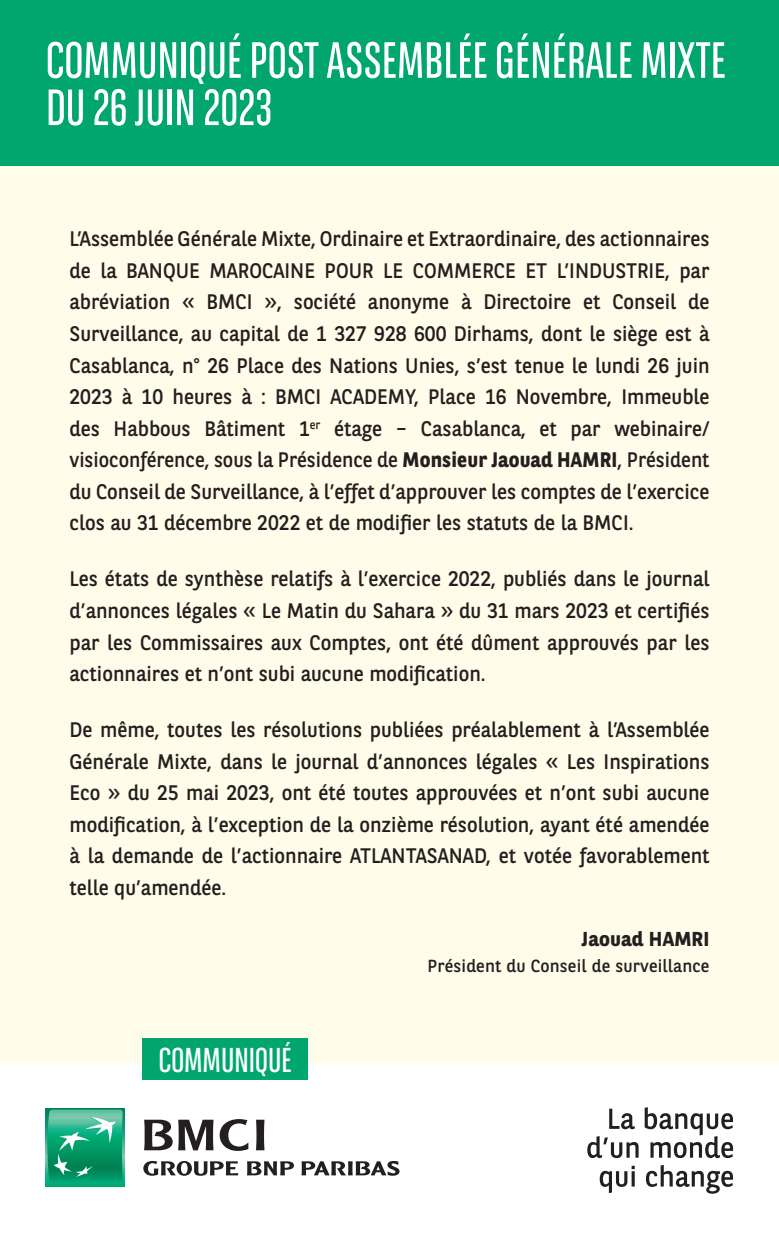
<style>
.page{position:relative;width:779px;height:1241px;background:#fff}
.page>*{position:absolute;margin:0;border:0;box-sizing:border-box;transform-origin:0 0}
.t1{font:50.75px/47.2px "BNPP Sans Condensed";color:#fff}
.t2{font:34.48px "BNPP Sans Condensed";color:#fff}
.t3{font:21px/31.5px "BNPP Sans";color:#231f20;text-align:justify}
.t4{font:700 20.12px "BNPP Sans";letter-spacing:.01em;color:#231f20}
.t5{font:17.5px "BNPP Sans";letter-spacing:.01em;color:#231f20}
.s1{font-weight:700}
</style>
<div class="page">
<div style="left:0;top:0;width:779px;height:1062px;background:#fffde9"></div>
<div style="left:0;top:0;width:779px;height:165px;background:#00a66e"></div>
<div style="left:46px;top:1107px;width:78px;height:79px;background:linear-gradient(to right,#00ab7c,#00ab7c)"></div>
<svg style="left:47px;top:1109px;width:76px;height:74px;background:#2cab81"></svg>
<svg style="left:144px;top:1119px;width:69px;height:31px"></svg>
<svg style="left:220px;top:1119px;width:28px;height:31px"></svg>
<svg style="left:256px;top:1119px;width:8px;height:31px"></svg>
<svg style="left:143px;top:1161px;width:95px;height:14px"></svg>
<svg style="left:247px;top:1161px;width:47px;height:14px"></svg>
<svg style="left:301px;top:1161px;width:98px;height:14px"></svg>
<svg style="left:609px;top:1108px;width:26px;height:20px"></svg>
<svg style="left:587px;top:1136px;width:51px;height:21px"></svg>
<svg style="left:645px;top:1107px;width:88px;height:50px"></svg>
<svg style="left:600px;top:1165px;width:35px;height:27px"></svg>
<svg style="left:646px;top:1165px;width:87px;height:28px"></svg>
<div style="left:143px;top:1037px;width:165px;height:42px;background:#00a66e"></div>
<p class="t1" style="left:46px;top:36px;width:681px">COMMUNIQUÉ POST ASSEMBLÉE GÉNÉRALE MIXTE<br>DU 26 JUIN 2023</p>
<p class="t3" style="left:69px;top:222px;width:641px">L’Assemblée Générale Mixte, Ordinaire et Extraordinaire, des actionnaires de la BANQUE MAROCAINE POUR LE COMMERCE ET L’INDUSTRIE, par abréviation « BMCI », société anonyme à Directoire et Conseil de Surveillance, au capital de 1 327 928 600 Dirhams, dont le siège est à Casablanca, n° 26 Place des Nations Unies, s’est tenue le lundi 26 juin 2023 à 10 heures à : BMCI ACADEMY, Place 16 Novembre, Immeuble des Habbous Bâtiment 1<sup>er</sup> étage – Casablanca, et par webinaire/ visioconférence, sous la Présidence de <span class="s1">Monsieur Jaouad HAMRI</span>, Président du Conseil de Surveillance, à l’effet d’approuver les comptes de l’exercice clos au 31 décembre 2022 et de modifier les statuts de la BMCI.</p>
<p class="t3" style="left:69px;top:562px;width:641px">Les états de synthèse relatifs à l’exercice 2022, publiés dans le journal d’annonces légales « Le Matin du Sahara » du 31 mars 2023 et certifiés par les Commissaires aux Comptes, ont été dûment approuvés par les actionnaires et n’ont subi aucune modification.</p>
<p class="t3" style="left:69px;top:713px;width:641px">De même, toutes les résolutions publiées préalablement à l’Assemblée Générale Mixte, dans le journal d’annonces légales « Les Inspirations Eco » du 25 mai 2023, ont été toutes approuvées et n’ont subi aucune modification, à l’exception de la onzième résolution, ayant été amendée à la demande de l’actionnaire ATLANTASANAD, et votée favorablement telle qu’amendée.</p>
<p class="t4" style="left:582px;top:925px;width:129px">Jaouad HAMRI</p>
<p class="t5" style="left:427px;top:954px;width:283px">Président du Conseil de surveillance</p>
<h2 class="t2" style="left:159px;top:1038px;width:134px">COMMUNIQUÉ</h2>
</div>
